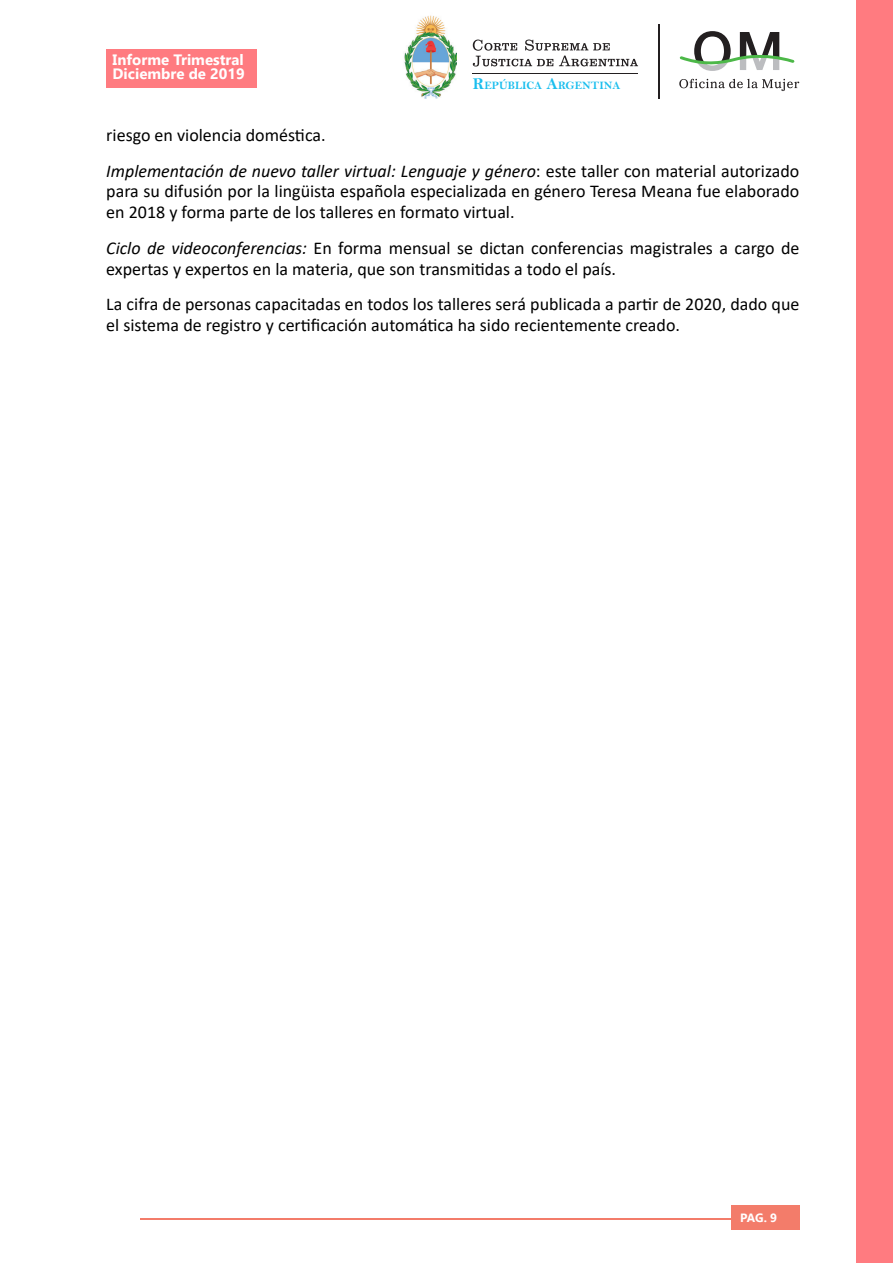
<style>
.page{position:relative;width:893px;height:1263px;background:#fff}
.page>*{position:absolute;margin:0;border:0;box-sizing:border-box;transform-origin:0 0}
.t1{font:18px/20.7px "Calibri";color:#000}
.t2{font:700 15px/13.5px "Gadugi";color:#fff}
.t3{font:700 12px "Gadugi";color:#fff}
.t4{font:11.4px "Bell MT Bold";color:#1abeee}
.s1{font-size:16.5px}
.s2{font-style:italic}
</style>
<div class="page">
<hr style="left:140px;top:1218px;width:605px;height:2px;background:#f37c6a">
<div style="left:732px;top:1205px;width:68px;height:25px;background:#f37c6a"></div>
<hr style="left:0;top:0;width:1px;height:1263px;background:#ff7b80">
<div style="left:857px;top:0;width:36px;height:1263px;background:#ff7b80"></div>
<svg style="left:679px;top:79px;width:120px;height:12px"></svg>
<svg style="left:680px;top:31px;width:115px;height:40px"></svg>
<img style="left:404px;top:15px;width:52px;height:83px">
<svg style="left:473px;top:40px;width:165px;height:27px"></svg>
<hr style="left:473px;top:73px;width:165px;height:1px;background:#231f20">
<hr style="left:658px;top:24px;width:1px;height:75px;background:#231f20">
<div style="left:106px;top:49px;width:151px;height:38px;background:#ff7b80"></div>
<p class="t2" style="left:113px;top:53px;width:134px">Informe Trimestral<br>Diciembre de 2019</p>
<p class="t4" style="left:473px;top:79px;width:149px"><span class="s1">R</span>EPÚBLICA <span class="s1">A</span>RGENTINA</p>
<p class="t1" style="left:106px;top:124px;width:221px">riesgo en violencia doméstica.</p>
<p class="t1" style="left:106px;top:160px;width:695px;text-align:justify"><span class="s2">Implementación de nuevo taller virtual: Lenguaje y género</span>: este taller con material autorizado para su difusión por la lingüista española especializada en género Teresa Meana fue elaborado en 2018 y forma parte de los talleres en formato virtual.</p>
<p class="t1" style="left:106px;top:237px;width:695px"><span class="s2">Ciclo de videoconferencias:</span> En forma mensual se dictan conferencias magistrales a cargo de expertas y expertos en la materia, que son transmitidas a todo el país.</p>
<p class="t1" style="left:106px;top:293px;width:695px">La cifra de personas capacitadas en todos los talleres será publicada a partir de 2020, dado que el sistema de registro y certificación automática ha sido recientemente creado.</p>
<p class="t3" style="left:740px;top:1210px;width:38px">PAG. 9</p>
</div>
